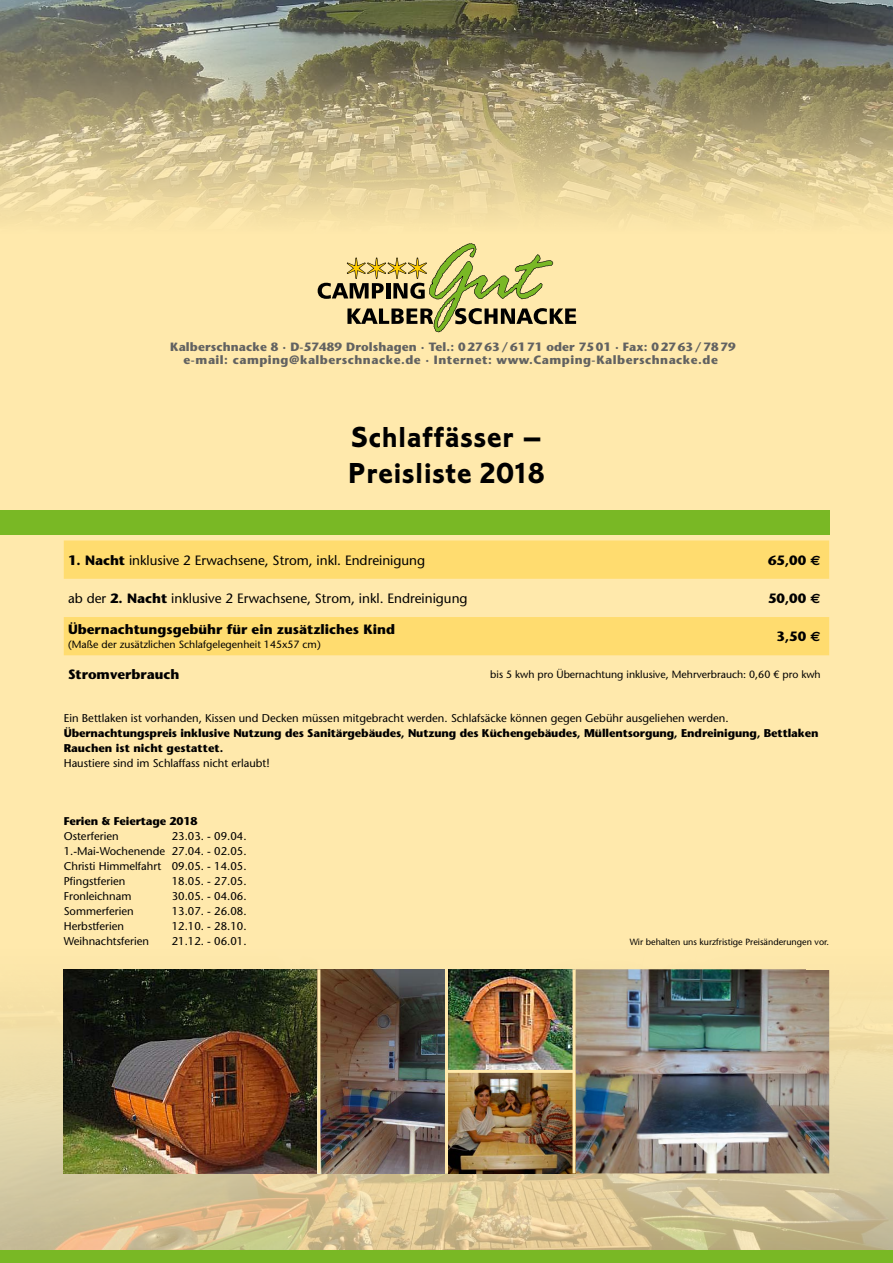
<style>
.page{position:relative;width:893px;height:1263px;background:#ffe9ac}
.page>*{position:absolute;margin:0;border:0;box-sizing:border-box;transform-origin:0 0}
.t1{font:30px/36px "Corinthian Bold Plain";letter-spacing:.03em;color:#000}
.t2{font:500 13.5px "Stone Sans Std";color:#000}
.t3{font:700 13.5px "Stone Sans Std";color:#000}
.t4{font:700 12px/13.5px "Stone Sans Std";letter-spacing:.04em;color:#626261;text-align:center}
.t5{font:500 11.25px/15px "Stone Sans Std";color:#000;text-align:justify}
.t6{font:700 11.25px/15px "Stone Sans Std";letter-spacing:-.01em;color:#000}
.t7{font:500 10.5px "Stone Sans Std";color:#000}
.t8{font:500 9px "Stone Sans Std";color:#000}
.s1{font-weight:700}
.s2{font-family:"Euro Sans"}
</style>
<div class="page">
<img style="left:0;top:0;width:893px;height:220px">
<div style="left:0;top:510px;width:829px;height:25px;background:#79b825"></div>
<svg style="left:64px;top:540px;width:765px;height:115px;fill:#ffdc6f"></svg>
<svg style="left:318px;top:243px;width:258px;height:89px"></svg>
<img style="left:0;top:969px;width:893px;height:281px">
<div style="left:0;top:1250px;width:893px;height:13px;background:#79b825"></div>
<img style="left:64px;top:969px;width:253px;height:204px">
<img style="left:320px;top:969px;width:125px;height:204px">
<img style="left:576px;top:969px;width:253px;height:204px">
<img style="left:448px;top:1073px;width:125px;height:100px">
<img style="left:448px;top:969px;width:125px;height:101px">
<hr style="left:317px;top:969px;width:3px;height:204px;background:#ffe9ac">
<hr style="left:445px;top:969px;width:3px;height:204px;background:#ffe9ac">
<hr style="left:446px;top:1070px;width:128px;height:3px;background:#ffe9ac">
<hr style="left:573px;top:969px;width:3px;height:204px;background:#ffe9ac">
<p class="t4" style="left:170px;top:340px;width:567px">Kalberschnacke 8 · D-57489 Drolshagen · Tel.: 02763/6171 oder 7501 · Fax: 02763/7879 e-mail: camping@kalberschnacke.de · Internet: www.Camping-Kalberschnacke.de</p>
<h1 class="t1" style="left:348px;top:420px;width:198px">Schlaffässer –<br>Preisliste 2018</h1>
<p class="t2" style="left:68px;top:552px;width:359px"><span class="s1">1. Nacht</span> inklusive 2 Erwachsene, Strom, inkl. Endreinigung</p>
<p class="t3" style="left:768px;top:552px;width:54px">65,00 <span class="s2">€</span></p>
<p class="t2" style="left:68px;top:590px;width:401px">ab der <span class="s1">2. Nacht</span> inklusive 2 Erwachsene, Strom, inkl. Endreinigung</p>
<p class="t3" style="left:768px;top:590px;width:54px">50,00 <span class="s2">€</span></p>
<p class="t3" style="left:68px;top:622px;width:329px">Übernachtungsgebühr für ein zusätzliches Kind</p>
<p class="t7" style="left:68px;top:638px;width:254px">(Maße der zusätzlichen Schlafgelegenheit 145x57 cm)</p>
<p class="t3" style="left:776px;top:628px;width:46px">3,50 <span class="s2">€</span></p>
<p class="t3" style="left:68px;top:667px;width:113px">Stromverbrauch</p>
<p class="t7" style="left:490px;top:668px;width:332px">bis 5 kwh pro Übernachtung inklusive, Mehrverbrauch: 0,60 € pro kwh</p>
<p class="t5" style="left:64px;top:710px;width:666px">Ein Bettlaken ist vorhanden, Kissen und Decken müssen mitgebracht werden. Schlafsäcke können gegen Gebühr ausgeliehen werden.</p>
<p class="t6" style="left:64px;top:725px;width:756px">Übernachtungspreis inklusive Nutzung des Sanitärgebäudes, Nutzung des Küchengebäudes, Müllentsorgung, Endreinigung, Bettlaken<br>Rauchen ist nicht gestattet.</p>
<p class="t5" style="left:64px;top:755px;width:207px">Haustiere sind im Schlaffass nicht erlaubt!</p>
<p class="t6" style="left:64px;top:813px;width:135px">Ferien &amp; Feiertage 2018</p>
<p class="t5" style="left:64px;top:828px;width:56px">Osterferien</p>
<p class="t5" style="left:64px;top:828px;width:184px;text-indent:108px">23.03. - 09.04.<br>1.-Mai-Wochenende 27.04. - 02.05.<br>Christi Himmelfahrt 09.05. - 14.05.<br>Pfingstferien</p>
<p class="t5" style="left:172px;top:873px;width:76px">18.05. - 27.05.</p>
<p class="t5" style="left:64px;top:888px;width:69px">Fronleichnam</p>
<p class="t5" style="left:172px;top:888px;width:76px">30.05. - 04.06.</p>
<p class="t5" style="left:64px;top:903px;width:72px">Sommerferien</p>
<p class="t5" style="left:172px;top:903px;width:76px">13.07. - 26.08.</p>
<p class="t5" style="left:64px;top:918px;width:62px">Herbstferien</p>
<p class="t5" style="left:172px;top:918px;width:76px">12.10. - 28.10.</p>
<p class="t5" style="left:64px;top:933px;width:87px">Weihnachtsferien</p>
<p class="t5" style="left:172px;top:933px;width:76px">21.12. - 06.01.</p>
<p class="t8" style="left:630px;top:936px;width:201px">Wir behalten uns kurzfristige Preisänderungen vor.</p>
</div>
